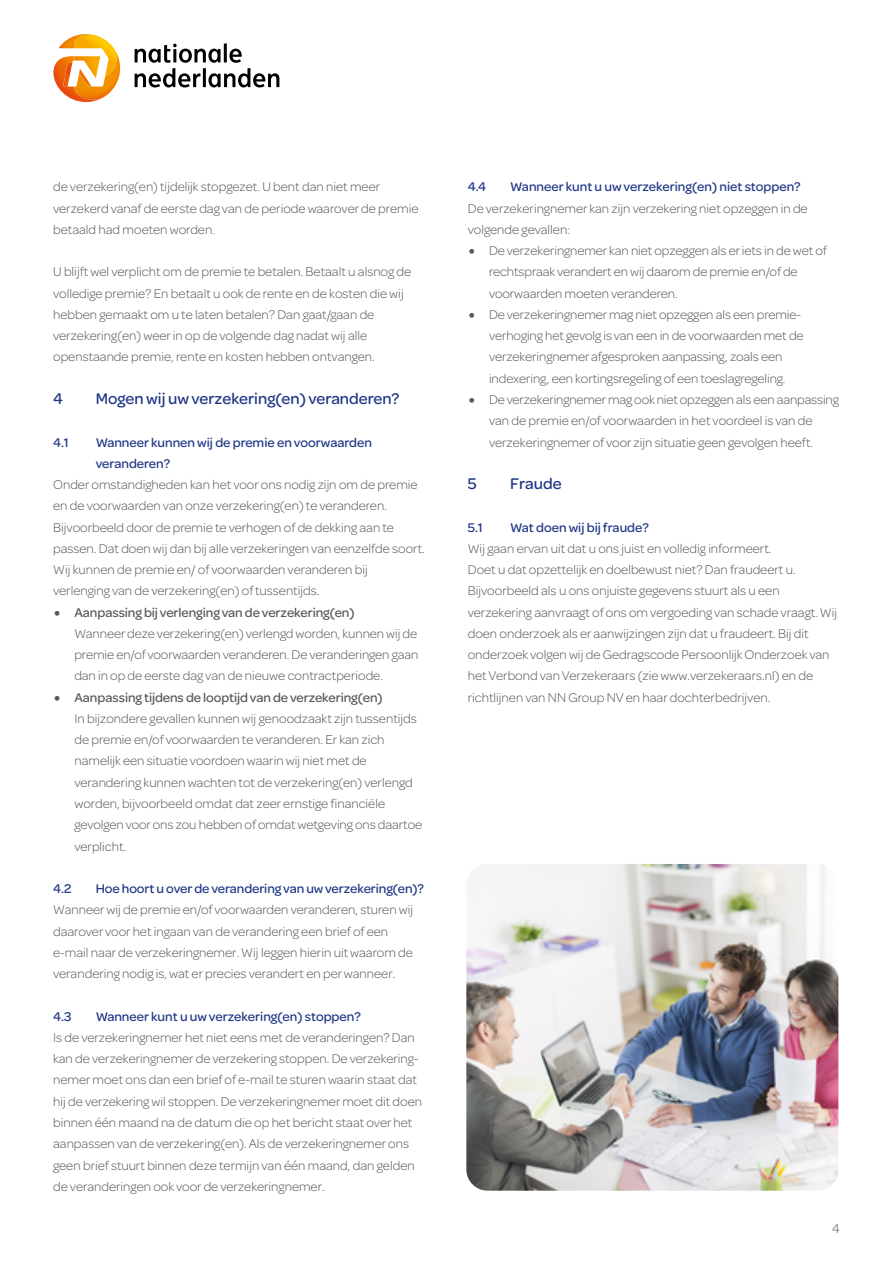
<style>
.page{position:relative;width:893px;height:1263px;background:#fff}
.page>*{position:absolute;margin:0;border:0;box-sizing:border-box;transform-origin:0 0}
.t1{font:500 16.5px "Omnes";color:#1f3685}
.t2{font:300 13.5px/21.3px "Omnes";color:#575756}
.t3{font:500 13.5px/21.3px "Omnes";color:#1f3685}
.s1{font-size:27px}
.s2{font-weight:500}
</style>
<div class="page">
<svg style="left:53px;top:34px;width:227px;height:68px"></svg>
<img style="left:466px;top:864px;width:372px;height:327px">
<p class="t2" style="left:53px;top:175px;width:367px">de verzekering(en) tijdelijk stopgezet. U bent dan niet meer verzekerd vanaf de eerste dag van de periode waarover de premie betaald had moeten worden.</p>
<p class="t2" style="left:53px;top:261px;width:360px">U blijft wel verplicht om de premie te betalen. Betaalt u alsnog de volledige premie? En betaalt u ook de rente en de kosten die wij hebben gemaakt om u te laten betalen? Dan gaat/gaan de verzekering(en) weer in op de volgende dag nadat wij alle openstaande premie, rente en kosten hebben ontvangen.</p>
<p class="t1" style="left:53px;top:387px;width:11px">4</p>
<p class="t1" style="left:96px;top:387px;width:305px">Mogen wij uw verzekering(en) veranderen?</p>
<p class="t3" style="left:53px;top:430px;width:17px">4.1</p>
<p class="t3" style="left:96px;top:430px;width:278px">Wanneer kunnen wij de premie en voorwaarden veranderen?</p>
<p class="t2" style="left:53px;top:473px;width:373px">Onder omstandigheden kan het voor ons nodig zijn om de premie en de voorwaarden van onze verzekering(en) te veranderen.<br>Bijvoorbeeld door de premie te verhogen of de dekking aan te passen. Dat doen wij dan bij alle verzekeringen van eenzelfde soort.<br>Wij kunnen de premie en/ of voorwaarden veranderen bij verlenging van de verzekering(en) of tussentijds.</p>
<p class="t2" style="left:74px;top:601px;width:345px;text-indent:-21px"><span class="s1">•</span> <span class="s2">Aanpassing bij verlenging van de verzekering(en)<br></span>Wanneer deze verzekering(en) verlengd worden, kunnen wij de premie en/of voorwaarden veranderen. De veranderingen gaan dan in op de eerste dag van de nieuwe contractperiode.</p>
<p class="t2" style="left:74px;top:686px;width:349px;text-indent:-21px"><span class="s1">•</span> <span class="s2">Aanpassing tijdens de looptijd van de verzekering(en)<br></span>In bijzondere gevallen kunnen wij genoodzaakt zijn tussentijds de premie en/of voorwaarden te veranderen. Er kan zich namelijk een situatie voordoen waarin wij niet met de verandering kunnen wachten tot de verzekering(en) verlengd worden, bijvoorbeeld omdat dat zeer ernstige financiële gevolgen voor ons zou hebben of omdat wetgeving ons daartoe verplicht.</p>
<p class="t3" style="left:53px;top:877px;width:20px">4.2</p>
<p class="t3" style="left:96px;top:877px;width:330px">Hoe hoort u over de verandering van uw verzekering(en)?</p>
<p class="t2" style="left:53px;top:898px;width:362px">Wanneer wij de premie en/of voorwaarden veranderen, sturen wij daarover voor het ingaan van de verandering een brief of een e-mail naar de verzekeringnemer. Wij leggen hierin uit waarom de verandering nodig is, wat er precies verandert en per wanneer.</p>
<p class="t3" style="left:53px;top:1005px;width:20px">4.3</p>
<p class="t3" style="left:96px;top:1005px;width:267px">Wanneer kunt u uw verzekering(en) stoppen?</p>
<p class="t2" style="left:53px;top:1026px;width:370px">Is de verzekeringnemer het niet eens met de veranderingen? Dan kan de verzekeringnemer de verzekering stoppen. De verzekering&shy;nemer moet ons dan een brief of e-mail te sturen waarin staat dat hij de verzekering wil stoppen. De verzekeringnemer moet dit doen binnen één maand na de datum die op het bericht staat over het aanpassen van de verzekering(en). Als de verzekeringnemer ons geen brief stuurt binnen deze termijn van één maand, dan gelden de veranderingen ook voor de verzekeringnemer.</p>
<p class="t3" style="left:468px;top:175px;width:20px">4.4</p>
<p class="t3" style="left:510px;top:175px;width:292px">Wanneer kunt u uw verzekering(en) niet stoppen?</p>
<p class="t2" style="left:468px;top:197px;width:341px">De verzekeringnemer kan zijn verzekering niet opzeggen in de volgende gevallen:</p>
<p class="t2" style="left:489px;top:239px;width:340px;text-indent:-21px"><span class="s1">•</span> De verzekeringnemer kan niet opzeggen als er iets in de wet of rechtspraak verandert en wij daarom de premie en/of de voorwaarden moeten veranderen.</p>
<p class="t2" style="left:489px;top:303px;width:316px;text-indent:-21px"><span class="s1">•</span> De verzekeringnemer mag niet opzeggen als een premie&shy;verhoging het gevolg is van een in de voorwaarden met de verzekeringnemer afgesproken aanpassing, zoals een indexering, een kortingsregeling of een toeslagregeling.</p>
<p class="t2" style="left:468px;top:388px;width:373px;text-align:center"><span class="s1">•</span> De verzekeringnemer mag ook niet opzeggen als een aanpassing van de premie en/of voorwaarden in het voordeel is van de verzekeringnemer of voor zijn situatie geen gevolgen heeft.</p>
<p class="t1" style="left:468px;top:472px;width:10px">5</p>
<p class="t1" style="left:510px;top:472px;width:53px">Fraude</p>
<p class="t3" style="left:468px;top:516px;width:16px">5.1</p>
<p class="t3" style="left:510px;top:516px;width:140px">Wat doen wij bij fraude?</p>
<p class="t2" style="left:468px;top:537px;width:371px">Wij gaan ervan uit dat u ons juist en volledig informeert.<br>Doet u dat opzettelijk en doelbewust niet? Dan fraudeert u.<br>Bijvoorbeeld als u ons onjuiste gegevens stuurt als u een verzekering aanvraagt of ons om vergoeding van schade vraagt. Wij doen onderzoek als er aanwijzingen zijn dat u fraudeert. Bij dit onderzoek volgen wij de Gedragscode Persoonlijk Onderzoek van het Verbond van Verzekeraars (zie www.verzekeraars.nl) en de richtlijnen van NN Group NV en haar dochterbedrijven.</p>
<p class="t2" style="left:832px;top:1217px;width:9px">4</p>
</div>
